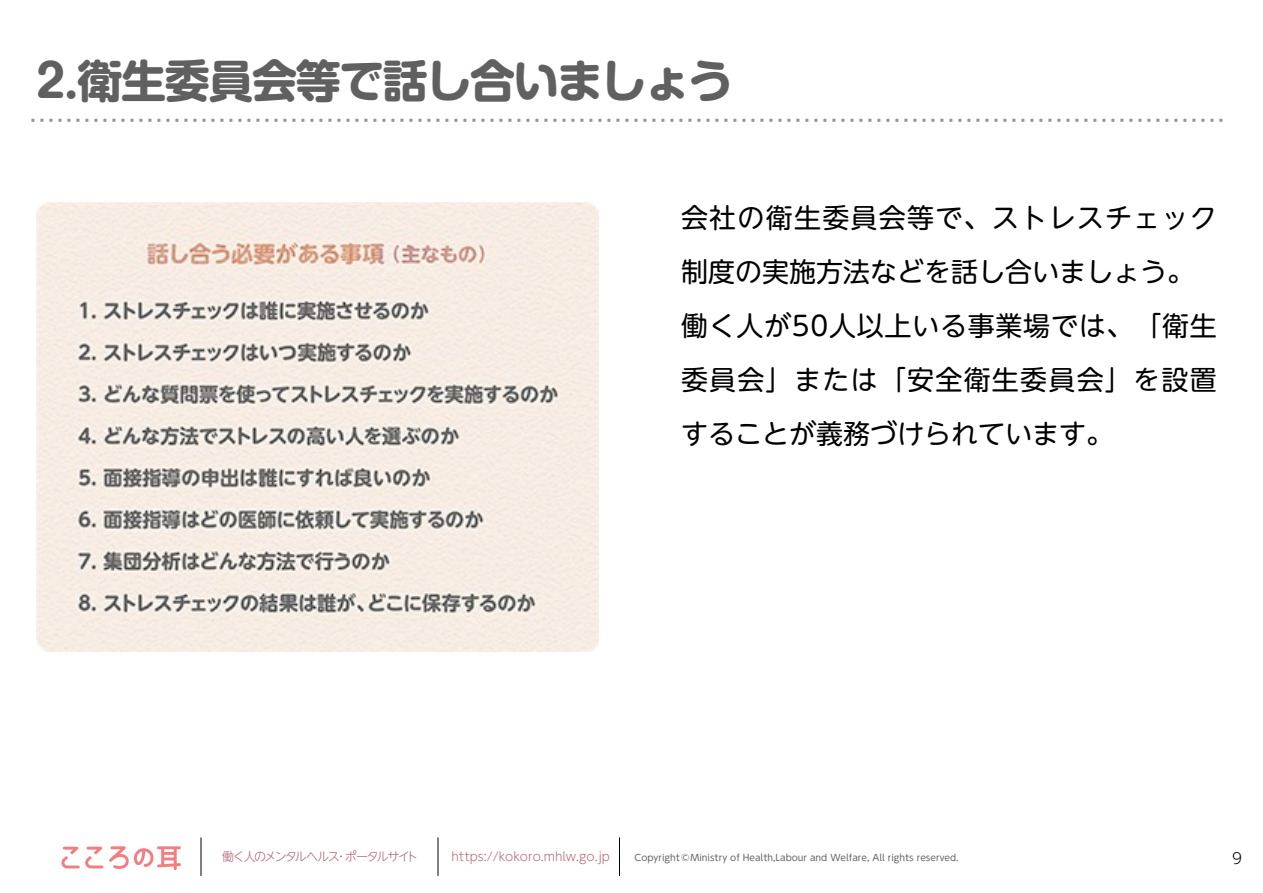
<style>
.page{position:relative;width:1263px;height:893px;background:#fff}
.page>*{position:absolute;margin:0;border:0;box-sizing:border-box;transform-origin:0 0}
.t1{font:700 45px "Shin M Go Pro";letter-spacing:-.03em;color:#606060}
.t2{font:27px/54px "UD Shin M Go Pro";letter-spacing:.025em;color:#000}
.t3{font:300 15px "UD Shin M Go Pro";color:#000}
.t4{font:300 12px "UD Shin M Go Pro";color:#b06271}
.t5{font:300 12px "UD Shin M Go Pro";letter-spacing:-.115em;color:#b06271}
.t6{font:9px "UD Shin M Go Pro";color:#606060}
</style>
<div class="page">
<hr style="left:201px;top:837px;width:1px;height:38px;background:#000">
<hr style="left:438px;top:837px;width:1px;height:38px;background:#000">
<hr style="left:619px;top:837px;width:1px;height:38px;background:#000">
<svg style="left:31px;top:119px;width:1192px;height:3px"></svg>
<img style="left:36px;top:202px;width:562px;height:449px">
<svg style="left:61px;top:846px;width:120px;height:24px"></svg>
<h1 class="t1" style="left:36px;top:44px;width:699px">2.衛生委員会等で話し合いましょう</h1>
<p class="t2" style="left:681px;top:189px;width:537px">会社の衛生委員会等で、ストレスチェック制度の実施方法などを話し合いましょう。働く人が50人以上いる事業場では、「衛生委員会」または「安全衛生委員会」を設置することが義務づけられています。</p>
<p class="t5" style="left:222px;top:847px;width:198px">働く人のメンタルヘルス・ポータルサイト</p>
<p class="t4" style="left:452px;top:846px;width:160px">https://kokoro.mhlw.go.jp</p>
<p class="t6" style="left:634px;top:850px;width:326px">Copyright©Ministry of Health,Labour and Welfare, All rights reserved.</p>
<p class="t3" style="left:1232px;top:846px;width:11px">9</p>
</div>
